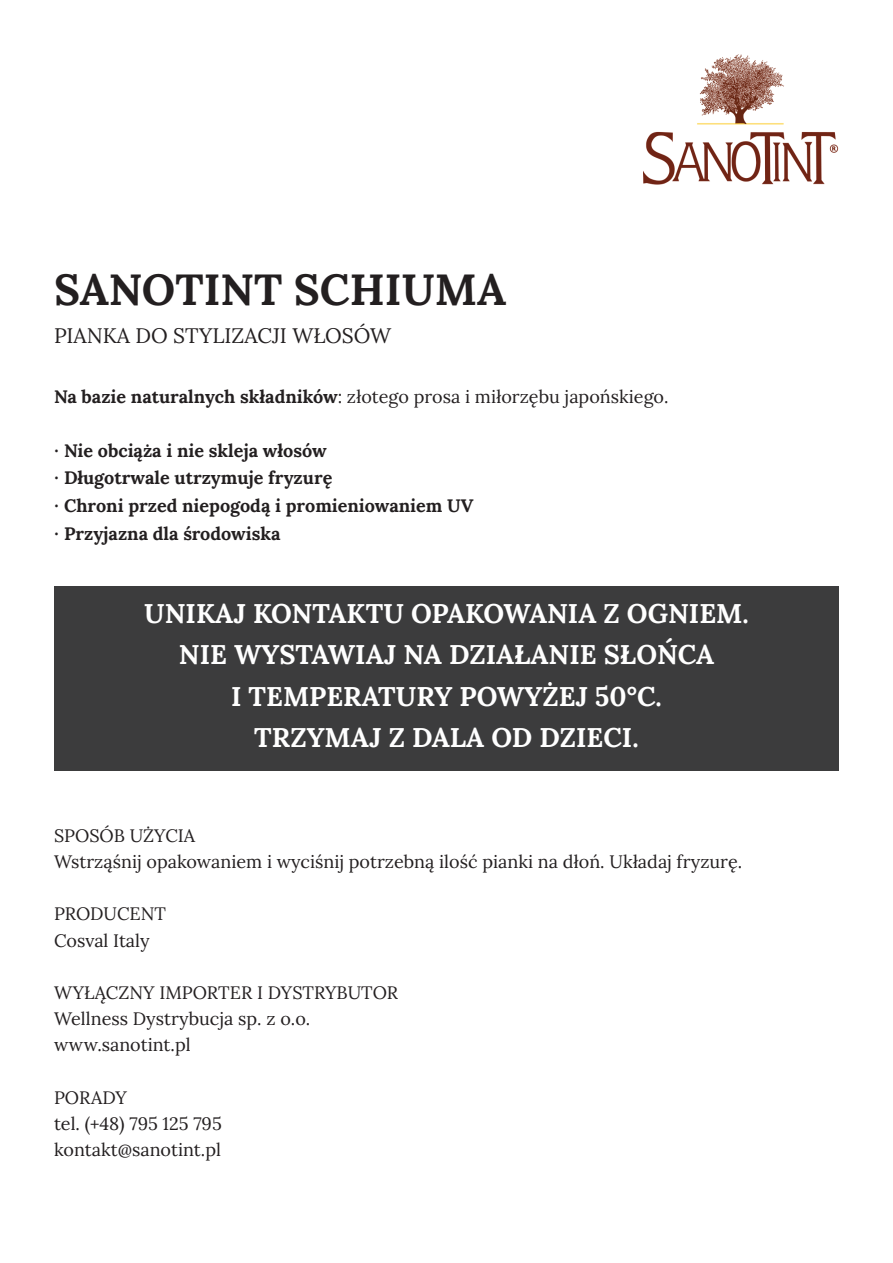
<style>
.page{position:relative;width:893px;height:1263px;background:#fff}
.page>*{position:absolute;margin:0;border:0;box-sizing:border-box;transform-origin:0 0}
.t1{font:700 43.5px "Lora";color:#231f20}
.t2{font:700 27px/41.5px "Lora";color:#fff;text-align:center}
.t3{font:21px "Lora";color:#231f20}
.t4{font:18px/26.2px "Lora";color:#231f20}
.t5{font:700 18px/27.6px "Lora";color:#231f20}
.s1{font-weight:700}
</style>
<div class="page">
<img style="left:643px;top:54px;width:196px;height:131px">
<div style="left:54px;top:586px;width:785px;height:185px;background:#3c3c3d"></div>
<h1 class="t1" style="left:54px;top:265px;width:454px">sanotint scHiUma</h1>
<p class="t3" style="left:54px;top:323px;width:338px">PIANKA DO STYLIZACJI WŁOSÓW</p>
<p class="t4" style="left:54px;top:384px;width:616px"><span class="s1">na bazie naturalnych składników</span>: złotego prosa i miłorzębu japońskiego.</p>
<p class="t5" style="left:54px;top:437px;width:421px">∙ nie obciąża i nie skleja włosów<br>∙ długotrwale utrzymuje fryzurę<br>∙ chroni przed niepogodą i promieniowaniem UV ∙ przyjazna dla środowiska</p>
<h2 class="t2" style="left:144px;top:592px;width:606px">Unikaj kontaktU opakowania z ogniem. nie wystawiaj na działanie słońca<br>i temperatUry powyżej 50°c.<br>trzymaj z dala od dzieci.</h2>
<p class="t4" style="left:54px;top:822px;width:690px">SPOSÓB UŻYCIA<br>Wstrząśnij opakowaniem i wyciśnij potrzebną ilość pianki na dłoń. Układaj fryzurę.</p>
<p class="t4" style="left:54px;top:901px;width:114px">PRODUCENT<br>Cosval Italy</p>
<p class="t4" style="left:54px;top:980px;width:346px">WYŁĄCZNY IMPORTER I DYSTRYBUTOR<br>Wellness Dystrybucja sp. z o.o. www.sanotint.pl</p>
<p class="t4" style="left:54px;top:1084px;width:169px">PORADY<br>tel. (+48) 795 125 795 kontakt@sanotint.pl</p>
</div>
